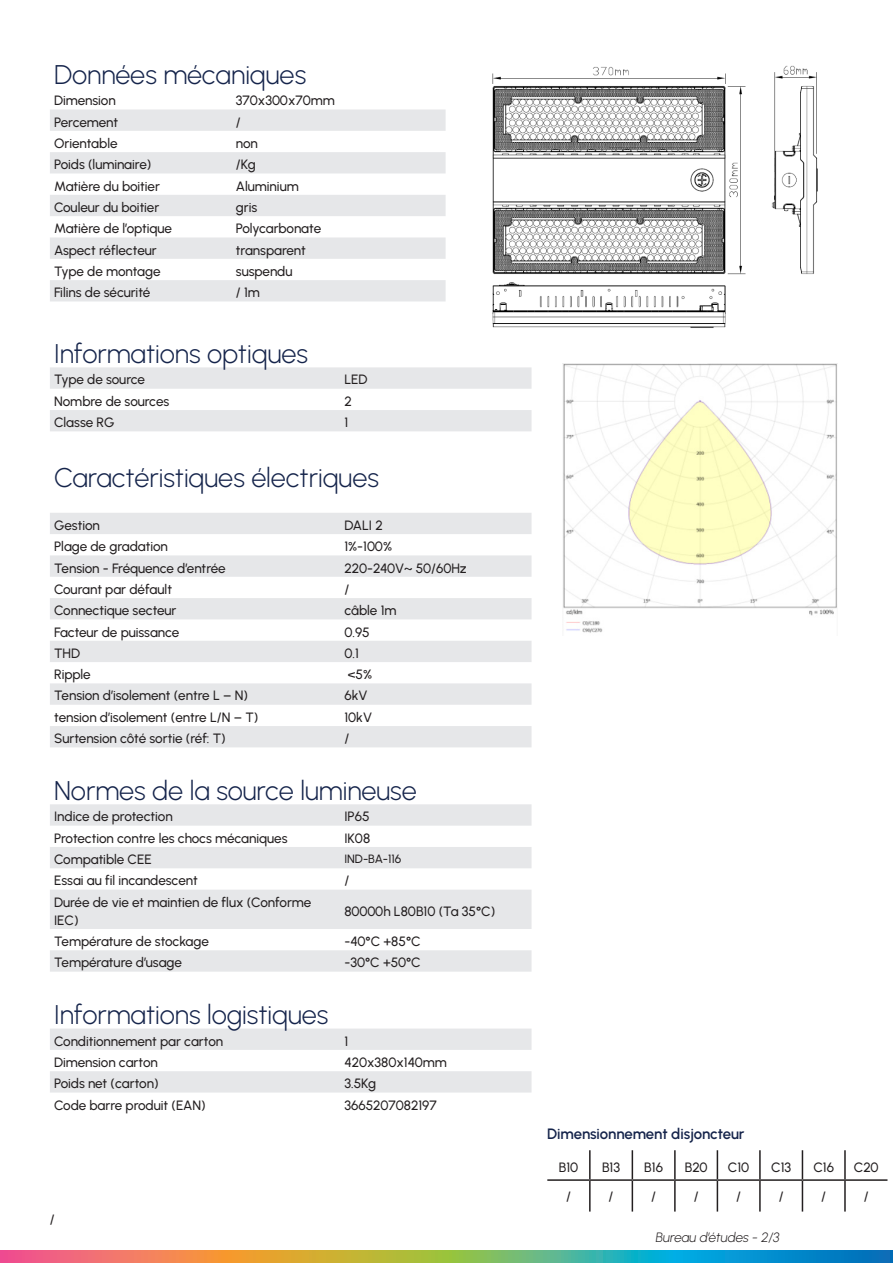
<style>
.page{position:relative;width:893px;height:1263px;background:#fff}
.page>*{position:absolute;margin:0;border:0;box-sizing:border-box;transform-origin:0 0}
.t1{font:300 27px "Urbanist";color:#15244b}
.Texte_courant{font:600 15px "Urbanist";letter-spacing:-.01em;color:#15244b}
.Texte_courant-2{font:500 13.5px/18px "Urbanist";letter-spacing:-.005em;color:#231f20}
.Texte_courant-3{font:italic 300 13.5px "Urbanist";color:#231f20}
.Texte_courant-4{font:500 12px "Urbanist";color:#231f20}
</style>
<div class="page">
<img style="left:492px;top:65px;width:326px;height:263px">
<svg style="left:50px;top:367px;width:481px;height:64px"></svg>
<svg style="left:50px;top:513px;width:481px;height:234px;fill:#e6e7e9"></svg>
<svg style="left:50px;top:804px;width:481px;height:288px;fill:#eeeef0"></svg>
<hr style="left:589px;top:1150px;width:2px;height:29px;background:#231f20">
<svg style="left:632px;top:1150px;width:1px;height:29px"></svg>
<hr style="left:674px;top:1150px;width:2px;height:29px;background:#231f20">
<svg style="left:717px;top:1150px;width:1px;height:29px"></svg>
<hr style="left:759px;top:1150px;width:2px;height:29px;background:#231f20">
<svg style="left:802px;top:1150px;width:1px;height:29px"></svg>
<hr style="left:844px;top:1150px;width:2px;height:29px;background:#231f20">
<hr style="left:547px;top:1179px;width:43px;height:2px;background:#231f20">
<hr style="left:590px;top:1179px;width:42px;height:2px;background:#231f20">
<hr style="left:589px;top:1181px;width:2px;height:30px;background:#231f20">
<hr style="left:632px;top:1179px;width:43px;height:2px;background:#231f20">
<hr style="left:632px;top:1181px;width:1px;height:30px;background:#231f20">
<hr style="left:675px;top:1179px;width:42px;height:2px;background:#231f20">
<hr style="left:674px;top:1181px;width:2px;height:30px;background:#231f20">
<hr style="left:717px;top:1179px;width:43px;height:2px;background:#231f20">
<hr style="left:717px;top:1181px;width:1px;height:30px;background:#231f20">
<hr style="left:760px;top:1179px;width:42px;height:2px;background:#231f20">
<hr style="left:759px;top:1181px;width:2px;height:30px;background:#231f20">
<hr style="left:802px;top:1179px;width:43px;height:2px;background:#231f20">
<hr style="left:802px;top:1181px;width:1px;height:30px;background:#231f20">
<hr style="left:845px;top:1179px;width:42px;height:2px;background:#231f20">
<hr style="left:844px;top:1181px;width:2px;height:30px;background:#231f20">
<img style="left:562px;top:363px;width:276px;height:270px">
<svg style="left:0;top:1250px;width:893px;height:13px;background:#849a7e"></svg>
<svg style="left:50px;top:109px;width:396px;height:192px;fill:#e6e7e9"></svg>
<p class="t1" style="left:54px;top:57px;width:254px">Données mécaniques</p>
<p class="Texte_courant-2" style="left:54px;top:91px;width:63px">Dimension</p>
<p class="Texte_courant-2" style="left:236px;top:91px;width:100px">370x300x70mm</p>
<p class="Texte_courant-2" style="left:54px;top:112px;width:66px">Percement</p>
<p class="Texte_courant-2" style="left:236px;top:112px;width:6px">/</p>
<p class="Texte_courant-2" style="left:54px;top:134px;width:65px">Orientable</p>
<p class="Texte_courant-2" style="left:236px;top:134px;width:23px">non</p>
<p class="Texte_courant-2" style="left:54px;top:155px;width:99px">Poids (luminaire)</p>
<p class="Texte_courant-2" style="left:236px;top:155px;width:21px">/Kg</p>
<p class="Texte_courant-2" style="left:54px;top:176px;width:107px">Matière du boitier</p>
<p class="Texte_courant-2" style="left:236px;top:176px;width:64px">Aluminium</p>
<p class="Texte_courant-2" style="left:54px;top:198px;width:107px">Couleur du boitier</p>
<p class="Texte_courant-2" style="left:236px;top:198px;width:23px">gris</p>
<p class="Texte_courant-2" style="left:54px;top:219px;width:119px">Matière de l’optique</p>
<p class="Texte_courant-2" style="left:236px;top:219px;width:87px">Polycarbonate</p>
<p class="Texte_courant-2" style="left:54px;top:240px;width:104px">Aspect réflecteur</p>
<p class="Texte_courant-2" style="left:236px;top:240px;width:72px">transparent</p>
<p class="Texte_courant-2" style="left:54px;top:262px;width:108px">Type de montage</p>
<p class="Texte_courant-2" style="left:236px;top:262px;width:58px">suspendu</p>
<p class="Texte_courant-2" style="left:54px;top:283px;width:98px">Filins de sécurité</p>
<p class="Texte_courant-2" style="left:236px;top:283px;width:25px">/ 1m</p>
<p class="t1" style="left:54px;top:336px;width:255px">Informations optiques</p>
<p class="Texte_courant-2" style="left:54px;top:370px;width:92px">Type de source</p>
<p class="Texte_courant-2" style="left:344px;top:370px;width:25px">LED</p>
<p class="Texte_courant-2" style="left:54px;top:392px;width:117px">Nombre de sources</p>
<p class="Texte_courant-2" style="left:344px;top:392px;width:9px">2</p>
<p class="Texte_courant-2" style="left:54px;top:413px;width:62px">Classe RG</p>
<p class="Texte_courant-2" style="left:344px;top:413px;width:5px">1</p>
<p class="t1" style="left:54px;top:460px;width:326px">Caractéristiques électriques</p>
<p class="Texte_courant-2" style="left:54px;top:516px;width:47px">Gestion</p>
<p class="Texte_courant-2" style="left:344px;top:516px;width:40px">DALI 2</p>
<p class="Texte_courant-2" style="left:54px;top:537px;width:115px">Plage de gradation</p>
<p class="Texte_courant-2" style="left:344px;top:537px;width:49px">1%-100%</p>
<p class="Texte_courant-2" style="left:54px;top:558px;width:173px">Tension - Fréquence d’entrée</p>
<p class="Texte_courant-2" style="left:344px;top:558px;width:124px">220-240V~ 50/60Hz</p>
<p class="Texte_courant-2" style="left:54px;top:580px;width:119px">Courant par défault</p>
<p class="Texte_courant-2" style="left:344px;top:580px;width:6px">/</p>
<p class="Texte_courant-2" style="left:54px;top:601px;width:124px">Connectique secteur</p>
<p class="Texte_courant-2" style="left:344px;top:601px;width:54px">câble 1m</p>
<p class="Texte_courant-2" style="left:54px;top:622px;width:127px">Facteur de puissance</p>
<p class="Texte_courant-2" style="left:344px;top:622px;width:27px">0.95</p>
<p class="Texte_courant-2" style="left:54px;top:644px;width:28px">THD</p>
<p class="Texte_courant-2" style="left:344px;top:644px;width:16px">0.1</p>
<p class="Texte_courant-2" style="left:54px;top:665px;width:38px">Ripple</p>
<p class="Texte_courant-2" style="left:348px;top:665px;width:26px">&lt;5%</p>
<p class="Texte_courant-2" style="left:54px;top:686px;width:195px">Tension d’isolement (entre L – N)</p>
<p class="Texte_courant-2" style="left:344px;top:686px;width:25px">6kV</p>
<p class="Texte_courant-2" style="left:54px;top:708px;width:206px">tension d’isolement (entre L/N – T)</p>
<p class="Texte_courant-2" style="left:344px;top:708px;width:29px">10kV</p>
<p class="Texte_courant-2" style="left:54px;top:729px;width:173px">Surtension côté sortie (réf: T)</p>
<p class="Texte_courant-2" style="left:344px;top:729px;width:6px">/</p>
<p class="t1" style="left:54px;top:773px;width:364px">Normes de la source lumineuse</p>
<p class="Texte_courant-2" style="left:54px;top:807px;width:120px">Indice de protection</p>
<p class="Texte_courant-2" style="left:344px;top:807px;width:27px">IP65</p>
<p class="Texte_courant-2" style="left:54px;top:828px;width:235px">Protection contre les chocs mécaniques</p>
<p class="Texte_courant-2" style="left:344px;top:828px;width:27px">IK08</p>
<p class="Texte_courant-2" style="left:54px;top:850px;width:99px">Compatible CEE</p>
<p class="Texte_courant-4" style="left:344px;top:851px;width:58px">IND-BA-116</p>
<p class="Texte_courant-2" style="left:54px;top:871px;width:145px">Essai au fil incandescent</p>
<p class="Texte_courant-2" style="left:344px;top:871px;width:6px">/</p>
<p class="Texte_courant-2" style="left:54px;top:892px;width:259px">Durée de vie et maintien de flux (Conforme<br>IEC)</p>
<p class="Texte_courant-2" style="left:344px;top:901px;width:152px">80000h L80B10 (Ta 35°C)</p>
<p class="Texte_courant-2" style="left:54px;top:932px;width:156px">Température de stockage</p>
<p class="Texte_courant-2" style="left:344px;top:932px;width:78px">-40°C +85°C</p>
<p class="Texte_courant-2" style="left:54px;top:953px;width:129px">Température d’usage</p>
<p class="Texte_courant-2" style="left:344px;top:953px;width:78px">-30°C +50°C</p>
<p class="t1" style="left:54px;top:997px;width:276px">Informations logistiques</p>
<p class="Texte_courant-2" style="left:54px;top:1031px;width:171px">Conditionnement par carton</p>
<p class="Texte_courant-2" style="left:344px;top:1031px;width:5px">1</p>
<p class="Texte_courant-2" style="left:54px;top:1053px;width:105px">Dimension carton</p>
<p class="Texte_courant-2" style="left:344px;top:1053px;width:104px">420x380x140mm</p>
<p class="Texte_courant-2" style="left:54px;top:1074px;width:106px">Poids net (carton)</p>
<p class="Texte_courant-2" style="left:344px;top:1074px;width:33px">3.5Kg</p>
<p class="Texte_courant-2" style="left:54px;top:1095px;width:153px">Code barre produit (EAN)</p>
<p class="Texte_courant-2" style="left:344px;top:1095px;width:94px">3665207082197</p>
<p class="Texte_courant-2" style="left:50px;top:1210px;width:6px">/</p>
<p class="Texte_courant" style="left:547px;top:1123px;width:199px">Dimensionnement disjoncteur</p>
<p class="Texte_courant-2" style="left:559px;top:1157px;width:21px">B10</p>
<p class="Texte_courant-2" style="left:602px;top:1157px;width:20px">B13</p>
<p class="Texte_courant-2" style="left:644px;top:1157px;width:20px">B16</p>
<p class="Texte_courant-2" style="left:685px;top:1157px;width:24px">B20</p>
<p class="Texte_courant-2" style="left:728px;top:1157px;width:23px">C10</p>
<p class="Texte_courant-2" style="left:771px;top:1157px;width:22px">C13</p>
<p class="Texte_courant-2" style="left:813px;top:1157px;width:22px">C16</p>
<p class="Texte_courant-2" style="left:854px;top:1157px;width:26px">C20</p>
<p class="Texte_courant-2" style="left:566px;top:1187px;width:6px">/</p>
<p class="Texte_courant-2" style="left:609px;top:1187px;width:6px">/</p>
<p class="Texte_courant-2" style="left:651px;top:1187px;width:6px">/</p>
<p class="Texte_courant-2" style="left:694px;top:1187px;width:6px">/</p>
<p class="Texte_courant-2" style="left:736px;top:1187px;width:6px">/</p>
<p class="Texte_courant-2" style="left:779px;top:1187px;width:6px">/</p>
<p class="Texte_courant-2" style="left:821px;top:1187px;width:6px">/</p>
<p class="Texte_courant-2" style="left:864px;top:1187px;width:6px">/</p>
<p class="Texte_courant-3" style="left:656px;top:1228px;width:125px">Bureau d’études - 2/3</p>
</div>
